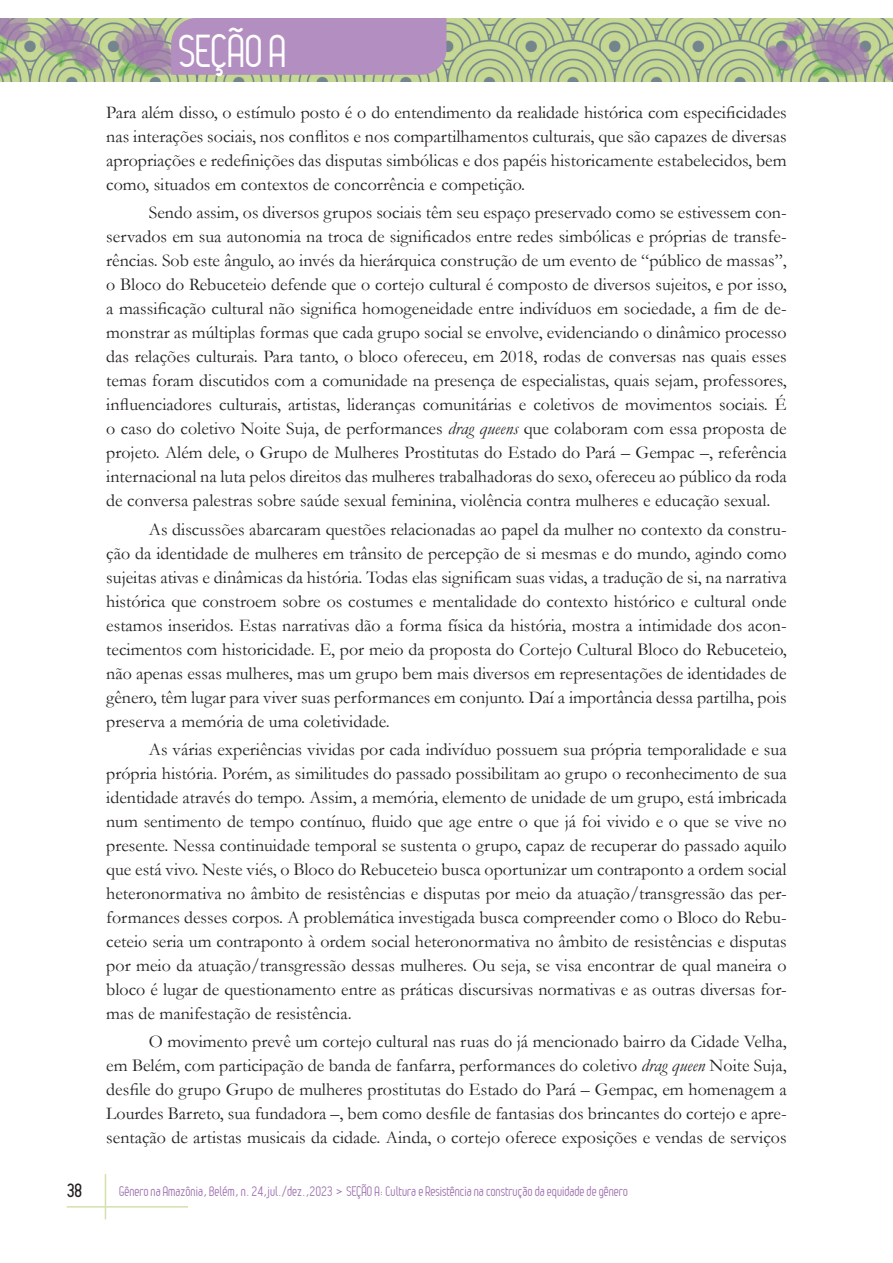
<style>
.page{position:relative;width:893px;height:1263px;background:#fff}
.page>*{position:absolute;margin:0;border:0;box-sizing:border-box;transform-origin:0 0}
.t1{font:45px "Leger";letter-spacing:-.01em;color:#fff}
.Texto{font:18px/24px "Garamond";color:#231f20;text-align:justify}
.t2{font:700 18px "Leger";color:#231f20}
.t3{font:13.5px "Leger";color:#9f73af}
.s1{font-style:italic}
</style>
<div class="page">
<hr style="left:105px;top:1174px;width:1px;height:45px;background:#d2e0ac">
<hr style="left:67px;top:1206px;width:121px;height:1px;background:#d2e0ac">
<img style="left:0;top:18px;width:893px;height:64px">
<div style="left:171px;top:18px;width:275px;height:57px;background:#b28fc0"></div>
<h1 class="t1" style="left:179px;top:26px;width:110px">SEÇÃO A</h1>
<p class="Texto" style="left:106px;top:100px;width:682px">Para além disso, o estímulo posto é o do entendimento da realidade histórica com especificidades nas interações sociais, nos conflitos e nos compartilhamentos culturais, que são capazes de diversas apropriações e redefinições das disputas simbólicas e dos papéis historicamente estabelecidos, bem como, situados em contextos de concorrência e competição.</p>
<p class="Texto" style="left:106px;top:200px;width:682px;text-indent:43px">Sendo assim, os diversos grupos sociais têm seu espaço preservado como se estivessem con&shy;servados em sua autonomia na troca de significados entre redes simbólicas e próprias de transfe&shy;rências. Sob este ângulo, ao invés da hierárquica construção de um evento de “público de massas”, o Bloco do Rebuceteio defende que o cortejo cultural é composto de diversos sujeitos, e por isso, a massificação cultural não significa homogeneidade entre indivíduos em sociedade, a fim de de&shy;monstrar as múltiplas formas que cada grupo social se envolve, evidenciando o dinâmico processo das relações culturais. Para tanto, o bloco ofereceu, em 2018, rodas de conversas nas quais esses temas foram discutidos com a comunidade na presença de especialistas, quais sejam, professores, influenciadores culturais, artistas, lideranças comunitárias e coletivos de movimentos sociais. É o caso do coletivo Noite Suja, de performances <span class="s1">drag queens</span> que colaboram com essa proposta de projeto. Além dele, o Grupo de Mulheres Prostitutas do Estado do Pará – Gempac –, referência internacional na luta pelos direitos das mulheres trabalhadoras do sexo, ofereceu ao público da roda de conversa palestras sobre saúde sexual feminina, violência contra mulheres e educação sexual.</p>
<p class="Texto" style="left:106px;top:516px;width:682px;text-indent:43px">As discussões abarcaram questões relacionadas ao papel da mulher no contexto da constru&shy;ção da identidade de mulheres em trânsito de percepção de si mesmas e do mundo, agindo como sujeitas ativas e dinâmicas da história. Todas elas significam suas vidas, a tradução de si, na narrativa histórica que constroem sobre os costumes e mentalidade do contexto histórico e cultural onde estamos inseridos. Estas narrativas dão a forma física da história, mostra a intimidade dos acon&shy;tecimentos com historicidade. E, por meio da proposta do Cortejo Cultural Bloco do Rebuceteio, não apenas essas mulheres, mas um grupo bem mais diversos em representações de identidades de gênero, têm lugar para viver suas performances em conjunto. Daí a importância dessa partilha, pois preserva a memória de uma coletividade.</p>
<p class="Texto" style="left:106px;top:737px;width:682px;text-indent:43px">As várias experiências vividas por cada indivíduo possuem sua própria temporalidade e sua própria história. Porém, as similitudes do passado possibilitam ao grupo o reconhecimento de sua identidade através do tempo. Assim, a memória, elemento de unidade de um grupo, está imbricada num sentimento de tempo contínuo, fluido que age entre o que já foi vivido e o que se vive no presente. Nessa continuidade temporal se sustenta o grupo, capaz de recuperar do passado aquilo que está vivo. Neste viés, o Bloco do Rebuceteio busca oportunizar um contraponto a ordem social heteronormativa no âmbito de resistências e disputas por meio da atuação/transgressão das per&shy;formances desses corpos. A problemática investigada busca compreender como o Bloco do Rebu&shy;ceteio seria um contraponto à ordem social heteronormativa no âmbito de resistências e disputas por meio da atuação/transgressão dessas mulheres. Ou seja, se visa encontrar de qual maneira o bloco é lugar de questionamento entre as práticas discursivas normativas e as outras diversas for&shy;mas de manifestação de resistência.</p>
<p class="Texto" style="left:106px;top:1029px;width:682px;text-indent:43px">O movimento prevê um cortejo cultural nas ruas do já mencionado bairro da Cidade Velha, em Belém, com participação de banda de fanfarra, performances do coletivo <span class="s1">drag queen</span> Noite Suja, desfile do grupo Grupo de mulheres prostitutas do Estado do Pará – Gempac, em homenagem a Lourdes Barreto, sua fundadora –, bem como desfile de fantasias dos brincantes do cortejo e apre&shy;sentação de artistas musicais da cidade. Ainda, o cortejo oferece exposições e vendas de serviços</p>
<p class="t2" style="left:67px;top:1180px;width:17px">38</p>
<p class="t3" style="left:119px;top:1183px;width:510px">Gênero na Amazônia, Belém, n. 24,jul./dez.,2023 &gt; SEÇÃO A: Cultura e Resistência na construção da equidade de gênero</p>
</div>
